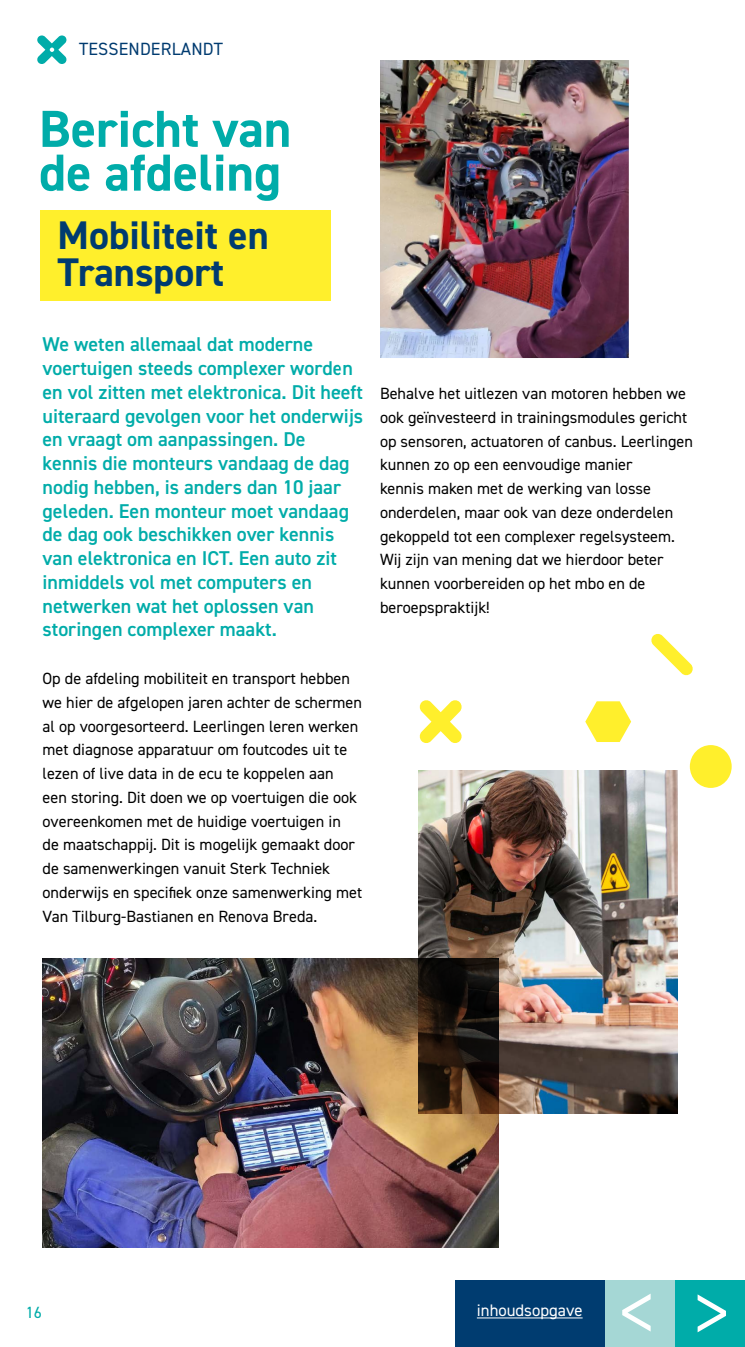
<style>
.page{position:relative;width:745px;height:1347px;background:#fff}
.page>*{position:absolute;margin:0;border:0;box-sizing:border-box;transform-origin:0 0}
.t1{font:700 52.25px/43.8px "DIN2014";color:#00aca9}
.t2{font:700 40px/36.4px "DIN2014";color:#003b70}
.t3{font:600 20px/23.8px "DIN2014";color:#00aca9}
.t4{font:17.75px "DIN2014";letter-spacing:.01em;color:#003b70}
.t5{font:16.75px "DIN2014";color:#fff}
.t6{font:16.25px/23.8px "DIN2014";color:#000}
.t7{font:16.25px "DIN2014";color:#00aca9}
</style>
<div class="page">
<svg style="left:37px;top:35px;width:30px;height:29px"></svg>
<div style="left:454px;top:1279px;width:150px;height:67px;background:#003c70"></div>
<div style="left:604px;top:1279px;width:70px;height:67px;background:#a5d7d5"></div>
<div style="left:674px;top:1279px;width:70px;height:67px;background:#00aca9"></div>
<svg style="left:697px;top:1294px;width:28px;height:38px"></svg>
<svg style="left:622px;top:1294px;width:28px;height:37px"></svg>
<hr style="left:476px;top:1317px;width:106px;height:1px;background:#fff">
<img style="left:380px;top:60px;width:248px;height:298px">
<img style="left:43px;top:958px;width:455px;height:289px">
<img style="left:418px;top:771px;width:259px;height:342px">
<svg style="left:585px;top:701px;width:45px;height:41px"></svg>
<div style="left:689px;top:745px;width:42px;height:43px;background:#ffef2c;border-radius:50%"></div>
<svg style="left:419px;top:700px;width:43px;height:43px"></svg>
<svg style="left:651px;top:634px;width:42px;height:42px"></svg>
<div style="left:40px;top:210px;width:290px;height:91px;background:#ffef2c"></div>
<p class="t4" style="left:79px;top:38px;width:145px">TESSENDERLANDT</p>
<h1 class="t1" style="left:39px;top:106px;width:254px">Bericht van de afdeling</h1>
<h2 class="t2" style="left:58px;top:217px;width:212px">Mobiliteit en<br>Transport</h2>
<p class="t3" style="left:43px;top:332px;width:322px">We weten allemaal dat moderne voertuigen steeds complexer worden en vol zitten met elektronica. Dit heeft uiteraard gevolgen voor het onderwijs en vraagt om aanpassingen. De kennis die monteurs vandaag de dag nodig hebben, is anders dan 10 jaar geleden. Een monteur moet vandaag de dag ook beschikken over kennis van elektronica en ICT. Een auto zit inmiddels vol met computers en netwerken wat het oplossen van storingen complexer maakt.</p>
<p class="t6" style="left:43px;top:666px;width:321px">Op de afdeling mobiliteit en transport hebben we hier de afgelopen jaren achter de schermen al op voorgesorteerd. Leerlingen leren werken met diagnose apparatuur om foutcodes uit te lezen of live data in de ecu te koppelen aan<br>een storing. Dit doen we op voertuigen die ook overeenkomen met de huidige voertuigen in<br>de maatschappij. Dit is mogelijk gemaakt door de samenwerkingen vanuit Sterk Techniek onderwijs en specifiek onze samenwerking met Van Tilburg-Bastianen en Renova Breda.</p>
<p class="t6" style="left:380px;top:381px;width:314px">Behalve het uitlezen van motoren hebben we ook geïnvesteerd in trainingsmodules gericht op sensoren, actuatoren of canbus. Leerlingen kunnen zo op een eenvoudige manier<br>kennis maken met de werking van losse onderdelen, maar ook van deze onderdelen gekoppeld tot een complexer regelsysteem.<br>Wij zijn van mening dat we hierdoor beter kunnen voorbereiden op het mbo en de beroepspraktijk!</p>
<p class="t7" style="left:26px;top:1302px;width:18px">16</p>
<p class="t5" style="left:476px;top:1300px;width:107px">inhoudsopgave</p>
</div>
